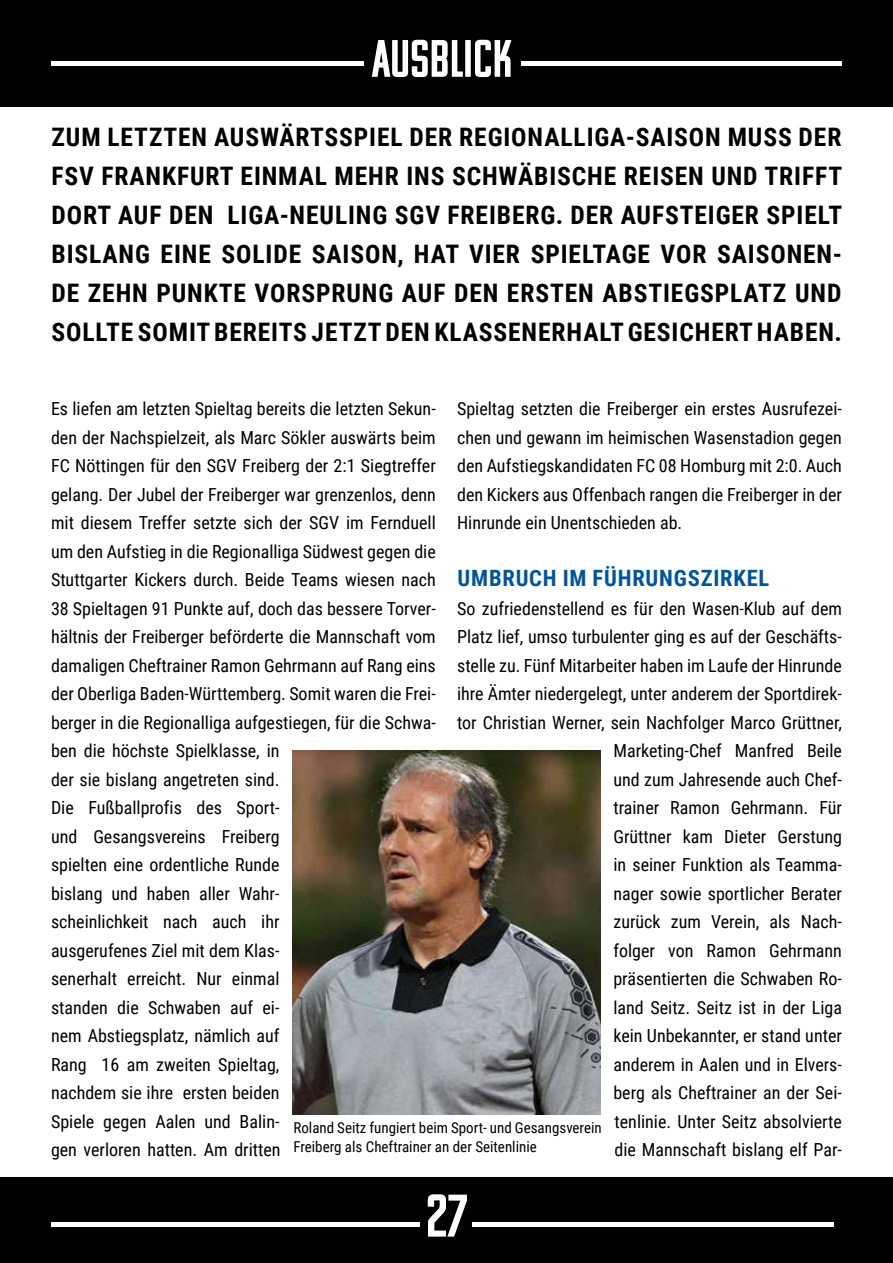
<style>
.page{position:relative;width:893px;height:1263px;background:#fff}
.page>*{position:absolute;margin:0;border:0;box-sizing:border-box;transform-origin:0 0}
.t1{font:60px "Komu A";color:#fff}
.t2{font:52.5px "Komu A";color:#fff}
.t3{font:700 25.5px/39px "Roboto Condensed";letter-spacing:.035em;color:#000;text-align:justify}
.t4{font:700 22.5px "Roboto Condensed";letter-spacing:.035em;color:#00559d}
.t5{font:18px/28.5px "Roboto Condensed";color:#000}
.t6{font:15px/19.5px "Roboto Condensed";color:#000}
</style>
<div class="page">
<div style="left:0;top:0;width:893px;height:106px;background:#000"></div>
<hr style="left:51px;top:61px;width:791px;height:4px;background:#fff">
<div style="left:0;top:1178px;width:893px;height:85px;background:#000"></div>
<hr style="left:51px;top:1222px;width:782px;height:4px;background:#fff">
<div style="left:421px;top:1191px;width:51px;height:55px;background:#000"></div>
<img style="left:292px;top:750px;width:309px;height:364px">
<div style="left:364px;top:37px;width:156px;height:40px;background:#000"></div>
<h2 class="t2" style="left:372px;top:32px;width:142px">AUSBLICK</h2>
<p class="t3" style="left:51px;top:116px;width:792px">ZUM LETZTEN AUSWÄRTSSPIEL DER REGIONALLIGA-SAISON MUSS DER FSV FRANKFURT EINMAL MEHR INS SCHWÄBISCHE REISEN UND TRIFFT DORT AUF DEN LIGA-NEULING SGV FREIBERG. DER AUFSTEIGER SPIELT BISLANG EINE SOLIDE SAISON, HAT VIER SPIELTAGE VOR SAISONEN-DE ZEHN PUNKTE VORSPRUNG AUF DEN ERSTEN ABSTIEGSPLATZ UND SOLLTE SOMIT BEREITS JETZT DEN KLASSENERHALT GESICHERT HABEN.</p>
<p class="t5" style="left:51px;top:394px;width:386px">Es liefen am letzten Spieltag bereits die letzten Sekun&shy;den der Nachspielzeit, als Marc Sökler auswärts beim FC Nöttingen für den SGV Freiberg der 2:1 Siegtreffer gelang. Der Jubel der Freiberger war grenzenlos, denn mit diesem Treffer setzte sich der SGV im Fernduell um den Aufstieg in die Regionalliga Südwest gegen die Stuttgarter Kickers durch. Beide Teams wiesen nach 38 Spieltagen 91 Punkte auf, doch das bessere Torver&shy;hältnis der Freiberger beförderte die Mannschaft vom damaligen Cheftrainer Ramon Gehrmann auf Rang eins der Oberliga Baden-Württemberg. Somit waren die Frei&shy;berger in die Regionalliga aufgestiegen, für die Schwa&shy;ben die höchste Spielklasse, in<br>der sie bislang angetreten sind.<br>Die Fußballprofis des Sport-<br>und Gesangsvereins Freiberg<br>spielten eine ordentliche Runde<br>bislang und haben aller Wahr-<br>scheinlichkeit nach auch ihr<br>ausgerufenes Ziel mit dem Klas-<br>senerhalt erreicht. Nur einmal<br>standen die Schwaben auf ei-<br>nem Abstiegsplatz, nämlich auf<br>Rang 16 am zweiten Spieltag,<br>nachdem sie ihre ersten beiden<br>Spiele gegen Aalen und Balin-<br>gen verloren hatten. Am dritten</p>
<p class="t5" style="left:457px;top:394px;width:386px;text-align:justify">Spieltag setzten die Freiberger ein erstes Ausrufezei&shy;chen und gewann im heimischen Wasenstadion gegen den Aufstiegskandidaten FC 08 Homburg mit 2:0. Auch den Kickers aus Offenbach rangen die Freiberger in der Hinrunde ein Unentschieden ab.</p>
<p class="t4" style="left:457px;top:563px;width:313px">UMBRUCH IM FÜHRUNGSZIRKEL</p>
<p class="t5" style="left:457px;top:593px;width:386px;text-align:right">So zufriedenstellend es für den Wasen-Klub auf dem Platz lief, umso turbulenter ging es auf der Geschäfts&shy;stelle zu. Fünf Mitarbeiter haben im Laufe der Hinrunde ihre Ämter niedergelegt, unter anderem der Sportdirek&shy;tor Christian Werner, sein Nachfolger Marco Grüttner, Marketing-Chef Manfred Beile<br>und zum Jahresende auch Chef-<br>trainer Ramon Gehrmann. Für<br>Grüttner kam Dieter Gerstung<br>in seiner Funktion als Teamma-<br>nager sowie sportlicher Berater<br>zurück zum Verein, als Nach-<br>folger von Ramon Gehrmann<br>präsentierten die Schwaben Ro-<br>land Seitz. Seitz ist in der Liga<br>kein Unbekannter, er stand unter<br>anderem in Aalen und in Elvers-<br>berg als Cheftrainer an der Sei-<br>tenlinie. Unter Seitz absolvierte<br>die Mannschaft bislang elf Par-</p>
<p class="t6" style="left:293px;top:1117px;width:310px">Roland Seitz fungiert beim Sport- und Gesangsverein<br>Freiberg als Cheftrainer an der Seitenlinie</p>
<h1 class="t1" style="left:426px;top:1185px;width:43px">27</h1>
</div>
